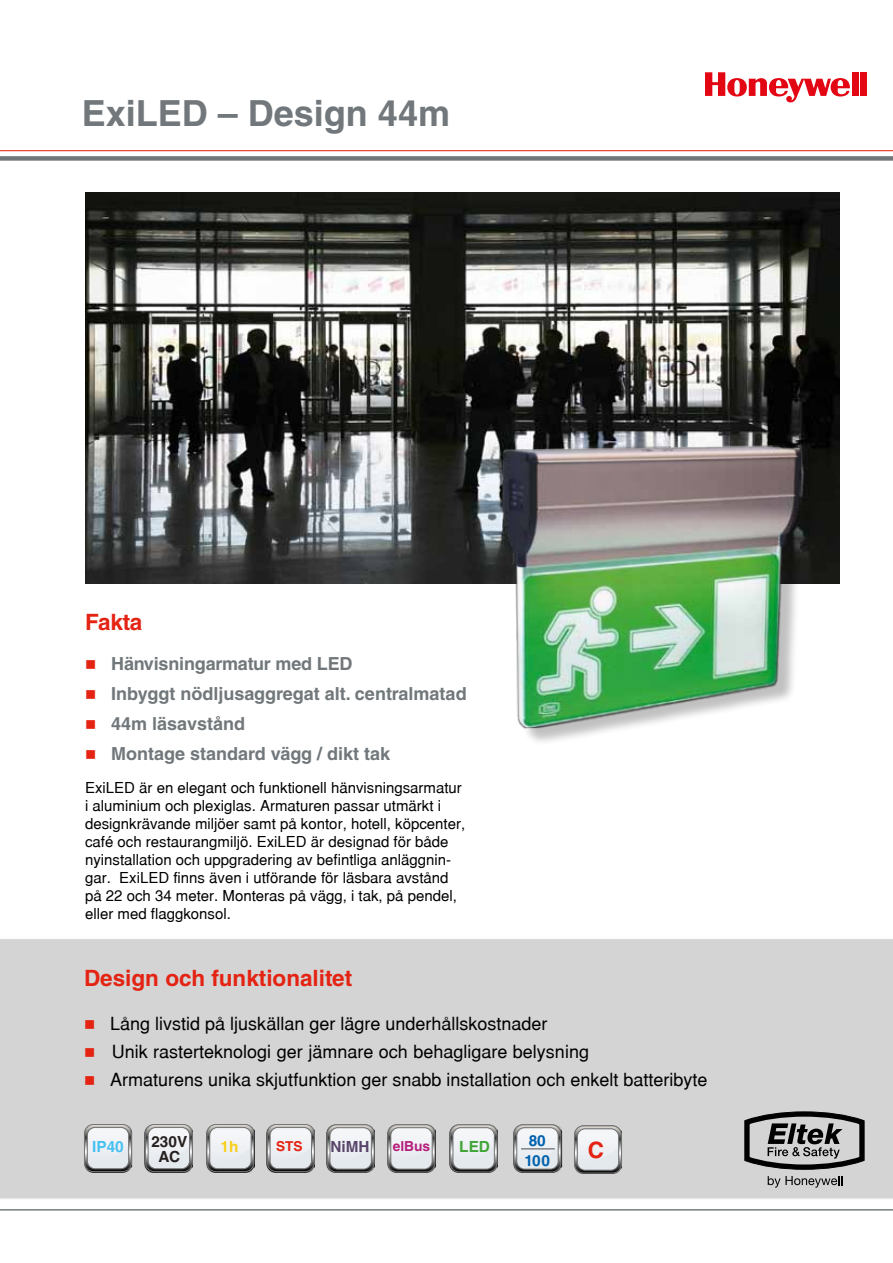
<style>
.page{position:relative;width:893px;height:1263px;background:#fff}
.page>*{position:absolute;margin:0;border:0;box-sizing:border-box;transform-origin:0 0}
.t1{font:700 36px "Helvetica LT Std";color:#71777a}
.t2{font:700 22.5px "Helvetica LT Std";color:#e42313}
.t3{font:18px "Helvetic";color:#000}
.t4{font:700 18px "Helvetica LT Std";color:#71777a}
.t5{font:700 15.3px/14.9px "Helvetica LT Std";color:#26201f;text-align:center}
.t6{font:700 15.3px/19.6px "Helvetica LT Std";color:#0061ad}
.t7{font:700 15.3px "Helvetica LT Std";color:#58446a}
.t8{font:700 15.3px "Helvetica LT Std";color:#47c1f1}
.t9{font:700 15.3px "Helvetica LT Std";color:#3fa535}
.t10{font:700 15.3px "Helvetica LT Std";color:#f9cf18}
.t11{font:15px/18px "Helvetic";color:#000}
.t12{font:700 13.8px "Helvetica LT Std";color:#b51d7b}
.t13{font:700 13.65px "Helvetica LT Std";color:#e42313}
.s1{color:#e42313}
</style>
<div class="page">
<hr style="left:0;top:150px;width:893px;height:1px;background:#e42313">
<div style="left:0;top:156px;width:893px;height:5px;background:#71777a"></div>
<div style="left:852px;top:72px;width:6px;height:24px;background:#e30613"></div>
<div style="left:860px;top:72px;width:7px;height:24px;background:#e30613"></div>
<svg style="left:705px;top:72px;width:145px;height:30px"></svg>
<div style="left:0;top:939px;width:893px;height:260px;background:#d4d4d4"></div>
<svg style="left:744px;top:1111px;width:120px;height:59px;background:#848484"></svg>
<svg style="left:768px;top:1176px;width:74px;height:11px"></svg>
<hr style="left:0;top:1209px;width:893px;height:1px;background:#71777a">
<img style="left:85px;top:192px;width:755px;height:392px">
<div style="left:505px;top:448px;width:315px;height:299px;background:#000;opacity:.25"></div>
<img style="left:502px;top:445px;width:302px;height:283px">
<img style="left:192px;top:1124px;width:1px;height:48px">
<svg style="left:145px;top:1124px;width:47px;height:48px"></svg>
<img style="left:206px;top:1125px;width:48px;height:48px">
<svg style="left:207px;top:1124px;width:47px;height:48px"></svg>
<img style="left:314px;top:1124px;width:1px;height:48px">
<svg style="left:267px;top:1124px;width:47px;height:48px"></svg>
<img style="left:327px;top:1124px;width:47px;height:1px">
<img style="left:374px;top:1125px;width:1px;height:47px">
<svg style="left:327px;top:1125px;width:47px;height:47px"></svg>
<img style="left:388px;top:1124px;width:47px;height:1px">
<svg style="left:388px;top:1125px;width:47px;height:47px"></svg>
<img style="left:497px;top:1125px;width:1px;height:47px">
<svg style="left:450px;top:1125px;width:47px;height:47px"></svg>
<img style="left:514px;top:1125px;width:48px;height:48px">
<img style="left:513px;top:1125px;width:1px;height:47px">
<svg style="left:514px;top:1125px;width:47px;height:47px"></svg>
<hr style="left:521px;top:1148px;width:34px;height:1px;background:#71777a">
<svg style="left:84px;top:1124px;width:48px;height:48px"></svg>
<img style="left:574px;top:1173px;width:48px;height:1px">
<svg style="left:574px;top:1126px;width:48px;height:47px"></svg>
<h1 class="t1" style="left:82px;top:92px;width:370px">ExiLED – Design 44m</h1>
<h2 class="t2" style="left:85px;top:608px;width:59px">Fakta</h2>
<p class="t4" style="left:85px;top:652px;width:269px"><span class="s1">■</span> Hänvisningarmatur med LED</p>
<p class="t4" style="left:85px;top:683px;width:383px"><span class="s1">■</span> Inbyggt nödljusaggregat alt. centralmatad</p>
<p class="t4" style="left:85px;top:713px;width:162px"><span class="s1">■</span> 44m läsavstånd</p>
<p class="t4" style="left:85px;top:743px;width:307px"><span class="s1">■</span> Montage standard vägg / dikt tak</p>
<p class="t11" style="left:85px;top:779px;width:382px">ExiLED är en elegant och funktionell hänvisningsarmatur i aluminium och plexiglas. Armaturen passar utmärkt i designkrävande miljöer samt på kontor, hotell, köpcenter, café och restaurangmiljö. ExiLED är designad för både nyinstallation och uppgradering av befintliga anläggnin&shy;gar. ExiLED finns även i utförande för läsbara avstånd på 22 och 34 meter. Monteras på vägg, i tak, på pendel, eller med flaggkonsol.</p>
<h2 class="t2" style="left:84px;top:965px;width:270px">Design och funktionalitet</h2>
<p class="t3" style="left:84px;top:1013px;width:465px"><span class="s1">■</span> Lång livstid på ljuskällan ger lägre underhållskostnader</p>
<p class="t3" style="left:84px;top:1041px;width:506px"><span class="s1">■</span> Unik rasterteknologi ger jämnare och behagligare belysning</p>
<p class="t3" style="left:84px;top:1069px;width:625px"><span class="s1">■</span> Armaturens unika skjutfunktion ger snabb installation och enkelt batteribyte</p>
<p class="t5" style="left:151px;top:1134px;width:37px">230V<br>AC</p>
<p class="t10" style="left:220px;top:1137px;width:19px">1h</p>
<p class="t13" style="left:276px;top:1138px;width:28px">STS</p>
<p class="t7" style="left:330px;top:1137px;width:41px">NiMH</p>
<p class="t12" style="left:393px;top:1138px;width:39px">elBus</p>
<p class="t9" style="left:459px;top:1137px;width:32px">LED</p>
<p class="t6" style="left:525px;top:1130px;width:27px">80<br>100</p>
<p class="t8" style="left:92px;top:1137px;width:33px">IP40</p>
<h2 class="t2" style="left:588px;top:1136px;width:18px">C</h2>
</div>
